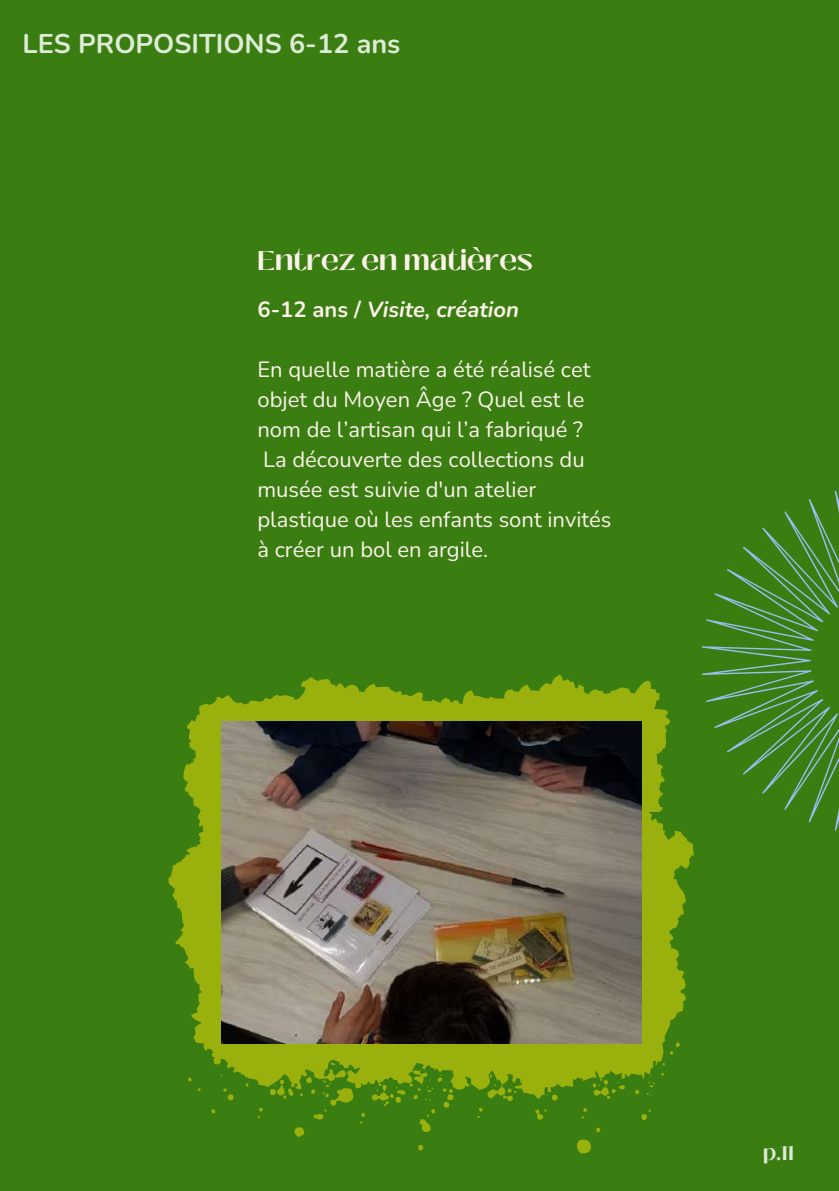
<style>
.page{position:relative;width:839px;height:1191px;background:#fff}
.page>*{position:absolute;margin:0;border:0;box-sizing:border-box;transform-origin:0 0}
.t1{font:700 27px "Nunito";color:#deebd6}
.t2{font:700 27px "Black Mango";color:#faf2e9}
.t3{font:22px/30px "Nunito";color:#faf2e9}
.t4{font:italic 700 22px "Nunito";color:#faf2e9}
.t5{font:700 20px "Black Mango";color:#deebd6}
.s1{font-style:normal}
</style>
<div class="page">
<div style="left:0;top:0;width:838px;height:1191px;background:#3a7d11"></div>
<svg style="left:168px;top:675px;width:525px;height:478px"></svg>
<img style="left:221px;top:721px;width:420px;height:322px">
<svg style="left:701px;top:490px;width:137px;height:341px"></svg>
<p class="t1" style="left:23px;top:26px;width:379px">LES PROPOSITIONS 6-12 ans</p>
<p class="t2" style="left:257px;top:240px;width:277px">Entrez en matières</p>
<p class="t4" style="left:257px;top:295px;width:263px"><span class="s1">6-12 ans /</span> Visite, création</p>
<p class="t3" style="left:257px;top:355px;width:355px">En quelle matière a été réalisé cet objet du Moyen Âge ? Quel est le nom de l’artisan qui l’a fabriqué ?<br>La découverte des collections du musée est suivie d'un atelier plastique où les enfants sont invités à créer un bol en argile.</p>
<p class="t5" style="left:763px;top:1138px;width:31px">p.11</p>
</div>
